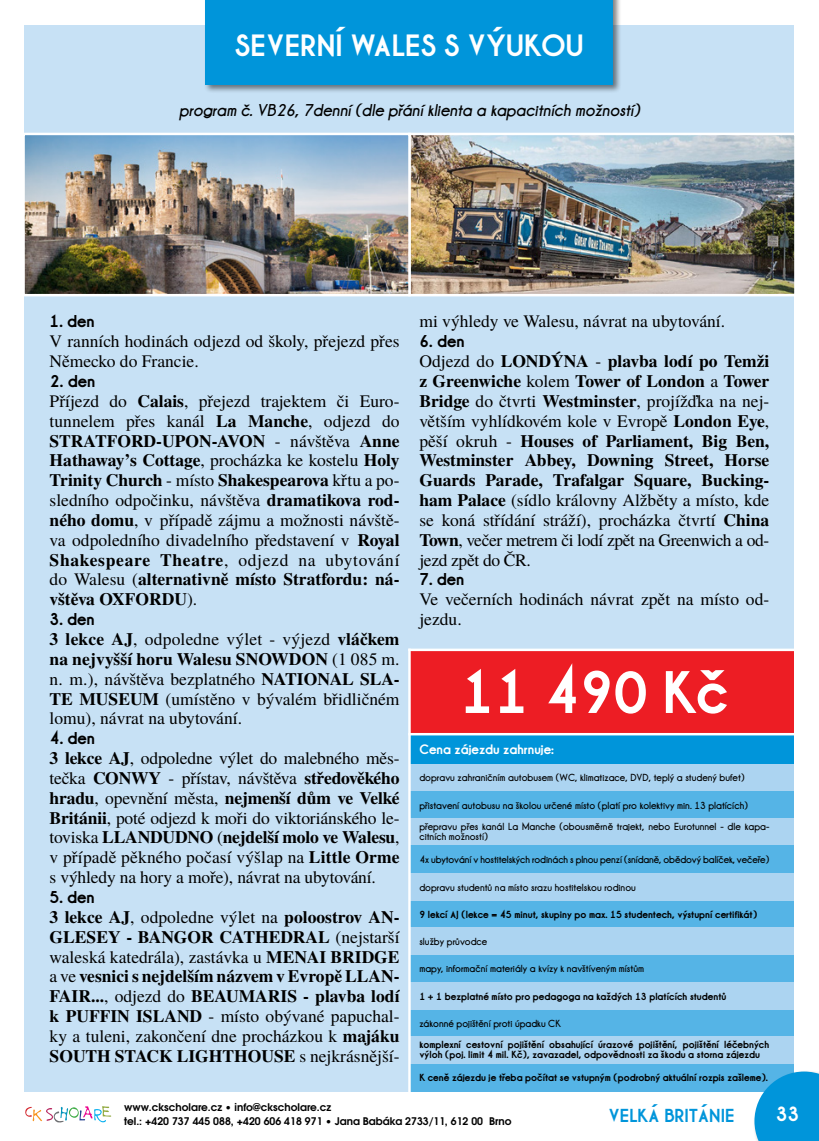
<style>
.page{position:relative;width:819px;height:1141px;background:#fff}
.page>*{position:absolute;margin:0;border:0;box-sizing:border-box;transform-origin:0 0}
.t1{font:700 61.25px "Champagne&Limousines Thick";color:#fff}
.t2{font:700 31.5px "Champagne&Limousines Thick";color:#fff}
.t3{font:700 21px "Champagne&Limousines Thick";color:#fff}
.t4{font:700 19.25px "Champagne&Limousines Thick";color:#0095da}
.t5{font:17.5px/19.8px "Te X Gyre Termes";color:#000;text-align:justify}
.t6{font:700 17.5px/19.8px "Te X Gyre Termes";color:#000;text-align:justify}
.t7{font:italic 17.5px "Champagne&Limousines Thick";color:#000}
.t8{font:700 17.5px "Champagne&Limousines Thick";color:#000}
.t9{font:700 14px "Champagne&Limousines Thick";color:#fff}
.t10{font:10.5px/21px "Champagne&Limousines Thick";color:#000}
.t11{font:700 10.5px/10.5px "Champagne&Limousines Thick";color:#000}
.t12{font:700 10.5px/14px "Te X Gyre Adventor";color:#000}
.s1{font-weight:700}
.s2{font-weight:400}
</style>
<div class="page">
<div style="left:25px;top:25px;width:769px;height:1066px;background:#c7e1f5"></div>
<div style="left:409px;top:764px;width:385px;height:27px;background:#acd4f1"></div>
<div style="left:409px;top:791px;width:385px;height:28px;background:#55b4e6"></div>
<div style="left:409px;top:900px;width:385px;height:28px;background:#55b4e6"></div>
<div style="left:409px;top:819px;width:385px;height:27px;background:#acd4f1"></div>
<div style="left:409px;top:928px;width:385px;height:27px;background:#acd4f1"></div>
<div style="left:409px;top:846px;width:385px;height:27px;background:#55b4e6"></div>
<div style="left:409px;top:955px;width:385px;height:27px;background:#55b4e6"></div>
<div style="left:409px;top:1009px;width:385px;height:28px;background:#55b4e6"></div>
<div style="left:409px;top:1064px;width:385px;height:27px;background:#55b4e6"></div>
<div style="left:409px;top:873px;width:385px;height:27px;background:#acd4f1"></div>
<div style="left:409px;top:982px;width:385px;height:27px;background:#acd4f1"></div>
<div style="left:409px;top:1037px;width:385px;height:27px;background:#acd4f1"></div>
<div style="left:204px;top:0;width:418px;height:93px;background:#000;opacity:.5"></div>
<div style="left:206px;top:0;width:407px;height:84px;background:#0095da"></div>
<div style="left:409px;top:734px;width:385px;height:30px;background:#0095da"></div>
<div style="left:409px;top:650px;width:385px;height:84px;background:#ed1d24"></div>
<hr style="left:408px;top:649px;width:2px;height:452px;background:#fff">
<img style="left:25px;top:136px;width:768px;height:157px">
<div style="left:408px;top:133px;width:388px;height:163px;border:2px solid #fff"></div>
<hr style="left:408px;top:733px;width:386px;height:2px;background:#fff">
<div style="left:752px;top:1070px;width:67px;height:71px;background:#000;opacity:.5"></div>
<svg style="left:754px;top:1071px;width:65px;height:70px;background:#119bdc"></svg>
<svg style="left:25px;top:1106px;width:86px;height:17px"></svg>
<hr style="left:408px;top:649px;width:386px;height:2px;background:#fff">
<div style="left:22px;top:133px;width:388px;height:163px;border:2px solid #fff"></div>
<h2 class="t2" style="left:235px;top:27px;width:350px">SEVERNÍ WALES S VÝUKOU</h2>
<p class="t7" style="left:179px;top:100px;width:462px">program č. VB26, 7denní (dle přání klienta a kapacitních možností)</p>
<p class="t8" style="left:50px;top:311px;width:47px">1. den</p>
<p class="t5" style="left:50px;top:331px;width:351px">V ranních hodinách odjezd od školy, přejezd přes<br>Německo do Francie.</p>
<p class="t8" style="left:50px;top:371px;width:47px">2. den</p>
<p class="t5" style="left:50px;top:390px;width:351px">Příjezd do <span class="s1">Calais</span>, přejezd trajektem či Euro&shy;tunnelem přes kanál <span class="s1">La Manche</span>, odjezd do <span class="s1">STRATFORD-UPON-AVON</span> - návštěva <span class="s1">Anne Hathaway’s Cottage</span>, procházka ke kostelu <span class="s1">Holy Trinity Church</span> - místo <span class="s1">Shakespearova</span> křtu a po&shy;sledního odpočinku, návštěva <span class="s1">dramatikova rod&shy;ného domu</span>, v případě zájmu a možnosti návště&shy;va odpoledního divadelního představení v <span class="s1">Royal Shakespeare Theatre</span>, odjezd na ubytování do Walesu (<span class="s1">alternativně místo Stratfordu: ná&shy;vštěva OXFORDU</span>).</p>
<p class="t8" style="left:50px;top:609px;width:47px">3. den</p>
<p class="t5" style="left:50px;top:628px;width:351px"><span class="s1">3 lekce AJ</span>, odpoledne výlet - výjezd <span class="s1">vláčkem na nejvyšší horu Walesu SNOWDON</span> (1 085 m. n. m.), návštěva bezplatného <span class="s1">NATIONAL SLA-TE MUSEUM</span> (umístěno v bývalém břidličném lomu), návrat na ubytování.</p>
<p class="t8" style="left:50px;top:728px;width:47px">4. den</p>
<p class="t5" style="left:50px;top:747px;width:351px"><span class="s1">3 lekce AJ</span>, odpoledne výlet do malebného měs&shy;tečka <span class="s1">CONWY</span> - přístav, návštěva <span class="s1">středověkého hradu</span>, opevnění města, <span class="s1">nejmenší dům ve Velké Británii</span>, poté odjezd k moři do viktoriánského le&shy;toviska <span class="s1">LLANDUDNO</span> (<span class="s1">nejdelší molo ve Walesu</span>, v případě pěkného počasí výšlap na <span class="s1">Little Orme </span>s výhledy na hory a moře), návrat na ubytování.</p>
<p class="t8" style="left:50px;top:886px;width:47px">5. den</p>
<p class="t6" style="left:50px;top:906px;width:351px">3 lekce AJ<span class="s2">, odpoledne výlet na</span> poloostrov AN-GLESEY - BANGOR CATHEDRAL <span class="s2">(nejstarší waleská katedrála), zastávka u</span> MENAI BRIDGE <span class="s2">a ve</span> vesnici s nejdelším názvem v Evropě LLAN-FAIR...<span class="s2">, odjezd do</span> BEAUMARIS - plavba lodí k PUFFIN ISLAND <span class="s2">- místo obývané papuchal&shy;ky a tuleni, zakončení dne procházkou k</span> majáku SOUTH STACK LIGHTHOUSE <span class="s2">s nejkrásnější-</span></p>
<p class="t5" style="left:419px;top:311px;width:307px">mi výhledy ve Walesu, návrat na ubytování.</p>
<p class="t8" style="left:419px;top:331px;width:47px">6. den</p>
<p class="t5" style="left:419px;top:350px;width:351px">Odjezd do <span class="s1">LONDÝNA</span> - <span class="s1">plavba lodí po Temži z Greenwiche</span> kolem <span class="s1">Tower of London</span> a <span class="s1">Tower Bridge</span> do čtvrti <span class="s1">Westminster</span>, projížďka na nej&shy;větším vyhlídkovém kole v Evropě <span class="s1">London Eye</span>, pěší okruh - <span class="s1">Houses of Parliament, Big Ben, Westminster Abbey, Downing Street, Horse Guards Parade, Trafalgar Square, Bucking&shy;ham Palace</span> (sídlo královny Alžběty a místo, kde se koná střídání stráží), procházka čtvrtí <span class="s1">China Town</span>, večer metrem či lodí zpět na Greenwich a od&shy;jezd zpět do ČR.</p>
<p class="t8" style="left:419px;top:569px;width:47px">7. den</p>
<p class="t5" style="left:419px;top:589px;width:351px">Ve večerních hodinách návrat zpět na místo od&shy;jezdu.</p>
<h1 class="t1" style="left:460px;top:655px;width:270px">11 490 Kč</h1>
<p class="t9" style="left:419px;top:740px;width:136px">Cena zájezdu zahrnuje:</p>
<p class="t10" style="left:419px;top:767px;width:327px">dopravu zahraničním autobusem (WC, klimatizace, DVD, teplý a studený bufet)</p>
<p class="t10" style="left:419px;top:795px;width:351px">přistavení autobusu na školou určené místo (platí pro kolektivy min. 13 platících) přepravu přes kanál La Manche (obousměrně trajekt, nebo Eurotunnel - dle kapa-</p>
<p class="t10" style="left:419px;top:826px;width:351px;line-height:22.8px">citních možností)<br>4x ubytování v hostitelských rodinách s plnou penzí (snídaně, obědový balíček, večeře)</p>
<p class="t10" style="left:419px;top:877px;width:218px">dopravu studentů na místo srazu hostitelskou rodinou</p>
<p class="t11" style="left:419px;top:910px;width:339px">9 lekcí AJ (lekce = 45 minut, skupiny po max. 15 studentech, výstupní certifikát)</p>
<p class="t10" style="left:419px;top:931px;width:69px">služby průvodce</p>
<p class="t10" style="left:419px;top:959px;width:226px">mapy, informační materiály a kvízy k navštíveným místům</p>
<p class="t11" style="left:419px;top:991px;width:308px">1 + 1 bezplatné místo pro pedagoga na každých 13 platících studentů</p>
<p class="t10" style="left:419px;top:1013px;width:143px">zákonné pojištění proti úpadku CK</p>
<p class="t11" style="left:419px;top:1039px;width:351px">komplexní cestovní pojištění obsahující úrazové pojištění, pojištění léčebných výloh (poj. limit 4 mil. Kč), zavazadel, odpovědnosti za škodu a storna zájezdu</p>
<p class="t11" style="left:419px;top:1072px;width:350px">K ceně zájezdu je třeba počítat se vstupným (podrobný aktuální rozpis zašleme).</p>
<p class="t12" style="left:124px;top:1099px;width:389px">www.ckscholare.cz • info@ckscholare.cz<br>tel.: +420 737 445 088, +420 606 418 971 • Jana Babáka 2733/11, 612 00 Brno</p>
<p class="t4" style="left:608px;top:1104px;width:128px">VELKÁ BRITÁNIE</p>
<p class="t3" style="left:775px;top:1101px;width:25px">33</p>
</div>
